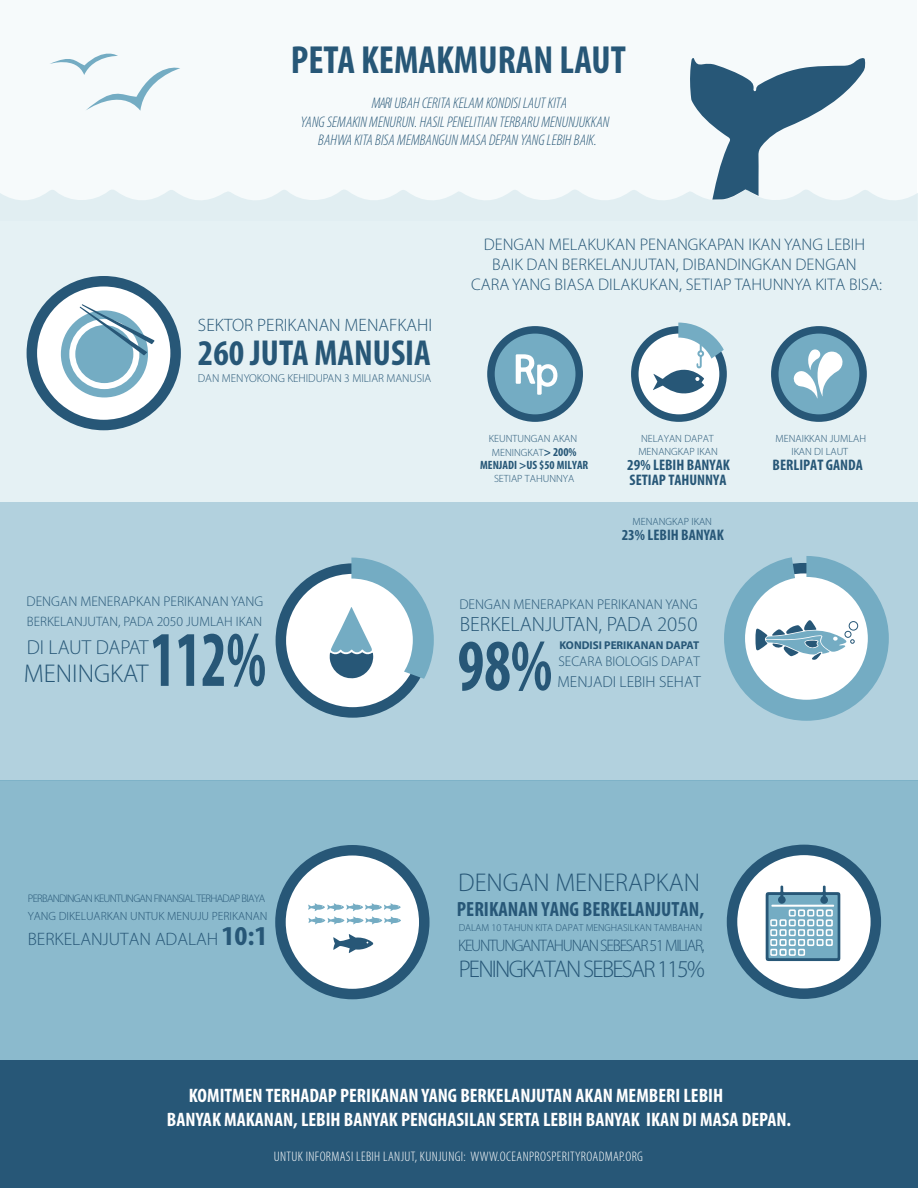
<style>
.page{position:relative;width:918px;height:1188px;background:#fff}
.page>*{position:absolute;margin:0;border:0;box-sizing:border-box;transform-origin:0 0}
.t1{font:700 condensed 73.95px "Myriad Pro";color:#275777;scale:.85 1}
.t2{font:700 condensed 39.3px "Myriad Pro";color:#275777}
.t3{font:700 condensed 36.3px "Myriad Pro";color:#275777}
.t4{font:700 condensed 27.45px "Myriad Pro";color:#275777;scale:1.12 1}
.t5{font:300 25.8px "Myriad Pro";color:#275777}
.t6{font:300 24.3px "Myriad Pro";letter-spacing:-.075em;color:#275777}
.t7{font:700 condensed 20.7px "Myriad Pro";color:#275777}
.t8{font:300 20.7px "Myriad Pro";color:#275777}
.t9{font:300 20.25px "Myriad Pro";letter-spacing:-.005em;color:#275777}
.t10{font:700 condensed 19.5px/23.4px "Myriad Pro";color:#fff}
.t11{font:300 18px "Myriad Pro";color:#275777}
.t12{font:300 16.8px/20.2px "Myriad Pro";color:#275777;text-align:center}
.t13{font:300 16.65px "Myriad Pro";letter-spacing:-.075em;color:#275777;scale:.96 1}
.t14{font:300 15.9px "Myriad Pro";color:#275777}
.t15{font:italic 300 condensed 15.45px "Myriad Pro";color:#275777}
.t16{font:700 condensed 15.3px "Myriad Pro";color:#275777}
.t17{font:300 14.25px "Myriad Pro";color:#275777}
.t18{font:300 14.1px "Myriad Pro";color:#275777}
.t19{font:300 condensed 13.8px "Myriad Pro";letter-spacing:.025em;color:#fff}
.t20{font:300 13.65px "Myriad Pro";color:#275777}
.t21{font:300 12px "Myriad Pro";color:#275777}
.t22{font:700 condensed 12px "Myriad Pro";color:#275777}
.t23{font:300 11.55px "Myriad Pro";color:#275777}
.t24{font:700 11.4px "Myriad Pro";color:#275777}
.t25{font:300 10.95px "Myriad Pro";letter-spacing:-.06em;color:#275777}
.t26{font:300 10.5px/12.6px "Myriad Pro";color:#275777}
.t27{font:300 10.2px "Myriad Pro";color:#275777}
.s1{font-weight:700;font-stretch:condensed;font-size:12px}
</style>
<div class="page">
<div style="left:0;top:1px;width:917px;height:220px;background:#f6fafb"></div>
<div style="left:0;top:1060px;width:918px;height:128px;background:#275777"></div>
<div style="left:0;top:221px;width:918px;height:281px;background:#e5f1f4"></div>
<div style="left:0;top:502px;width:918px;height:278px;background:#b2d1de"></div>
<div style="left:0;top:780px;width:918px;height:280px;background:#8bbacd"></div>
<svg style="left:0;top:53px;width:918px;height:168px"></svg>
<svg style="left:31px;top:281px;width:143px;height:144px;background:#d1dbe2"></svg>
<div style="left:27px;top:276px;width:154px;height:154px;border:10px solid #275777;border-radius:50%"></div>
<svg style="left:61px;top:304px;width:94px;height:94px;background:#accbd9"></svg>
<svg style="left:490px;top:330px;width:88px;height:88px;background:#69a0b8"></svg>
<div style="left:487px;top:326px;width:96px;height:96px;border:8px solid #275777;border-radius:50%"></div>
<svg style="left:774px;top:330px;width:88px;height:88px;background:#679eb6"></svg>
<div style="left:771px;top:326px;width:96px;height:96px;border:8px solid #275777;border-radius:50%"></div>
<svg style="left:793px;top:349px;width:50px;height:50px;background:#abcdda"></svg>
<svg style="left:634px;top:330px;width:89px;height:88px;background:#d8e1e6"></svg>
<div style="left:631px;top:326px;width:96px;height:96px;border:8px solid #275777;border-radius:50%"></div>
<svg style="left:653px;top:322px;width:74px;height:72px;background:#b0c6d2"></svg>
<svg style="left:278px;top:569px;width:144px;height:143px;background:#dce3e8"></svg>
<div style="left:276px;top:563px;width:154px;height:155px;border:10px solid #275777;border-radius:50%"></div>
<svg style="left:330px;top:557px;width:104px;height:128px;background:#b5cfdb"></svg>
<div style="left:280px;top:850px;width:144px;height:144px;background:#fff;border-radius:50%"></div>
<div style="left:275px;top:845px;width:155px;height:154px;border:10px solid #275777;border-radius:50%"></div>
<svg style="left:732px;top:850px;width:144px;height:144px;background:#dee5ea"></svg>
<div style="left:727px;top:845px;width:154px;height:154px;border:10px solid #275777;border-radius:50%"></div>
<svg style="left:308px;top:903px;width:93px;height:21px"></svg>
<svg style="left:333px;top:934px;width:41px;height:19px"></svg>
<svg style="left:766px;top:886px;width:74px;height:75px;background:#8db5c7"></svg>
<svg style="left:724px;top:556px;width:165px;height:165px"></svg>
<svg style="left:516px;top:354px;width:46px;height:41px;background:#a4c8d7"></svg>
<svg style="left:153px;top:634px;width:16px;height:52px"></svg>
<svg style="left:178px;top:634px;width:16px;height:52px"></svg>
<svg style="left:203px;top:634px;width:62px;height:53px"></svg>
<h2 class="t2" style="left:291px;top:38px;width:337px">PETA KEMAKMURAN LAUT</h2>
<p class="t15" style="left:372px;top:95px;width:197px">MARI UBAH CERITA KELAM KONDISI LAUT KITA</p>
<p class="t15" style="left:301px;top:113px;width:310px">YANG SEMAKIN MENURUN. HASIL PENELITIAN TERBARU MENUNJUKKAN</p>
<p class="t15" style="left:318px;top:132px;width:280px">BAHWA KITA BISA MEMBANGUN MASA DEPAN YANG LEBIH BAIK.</p>
<p class="t11" style="left:198px;top:315px;width:236px">SEKTOR PERIKANAN MENAFKAHI</p>
<h3 class="t3" style="left:198px;top:333px;width:234px">260 JUTA MANUSIA</h3>
<p class="t23" style="left:198px;top:372px;width:235px">DAN MENYOKONG KEHIDUPAN 3 MILIAR MANUSIA</p>
<p class="t18" style="left:27px;top:594px;width:238px">DENGAN MENERAPKAN PERIKANAN YANG</p>
<p class="t20" style="left:27px;top:614px;width:237px">BERKELANJUTAN, PADA 2050 JUMLAH IKAN</p>
<h3 class="t9" style="left:27px;top:636px;width:123px">DI LAUT DAPAT</h3>
<h3 class="t5" style="left:24px;top:660px;width:126px">MENINGKAT</h3>
<p class="t12" style="left:471px;top:234px;width:412px">DENGAN MELAKUKAN PENANGKAPAN IKAN YANG LEBIH<br>BAIK DAN BERKELANJUTAN, DIBANDINGKAN DENGAN<br>CARA YANG BIASA DILAKUKAN, SETIAP TAHUNNYA KITA BISA:</p>
<p class="t26" style="left:489px;top:432px;width:90px;line-height:14px">KEUNTUNGAN AKAN<br>MENINGKAT<span class="s1">&gt; 200%</span></p>
<p class="t22" style="left:480px;top:459px;width:110px">MENJADI &gt;US $50 MILYAR</p>
<p class="t26" style="left:638px;top:432px;width:81px">NELAYAN DAPAT<br>MENANGKAP IKAN</p>
<p class="t16" style="left:627px;top:457px;width:104px">29% LEBIH BANYAK</p>
<p class="t26" style="left:494px;top:473px;width:82px">SETIAP TAHUNNYA</p>
<p class="t16" style="left:630px;top:471px;width:98px">SETIAP TAHUNNYA</p>
<p class="t26" style="left:633px;top:515px;width:81px">MENANGKAP IKAN</p>
<p class="t16" style="left:622px;top:527px;width:104px">23% LEBIH BANYAK</p>
<p class="t17" style="left:459px;top:596px;width:240px">DENGAN MENERAPKAN PERIKANAN YANG</p>
<h3 class="t8" style="left:460px;top:612px;width:239px">BERKELANJUTAN, PADA 2050</h3>
<h1 class="t1" style="left:458px;top:625px;width:113px">98%</h1>
<p class="t24" style="left:559px;top:639px;width:141px">KONDISI PERIKANAN DAPAT</p>
<p class="t18" style="left:558px;top:654px;width:143px">SECARA BIOLOGIS DAPAT</p>
<p class="t14" style="left:557px;top:673px;width:145px">MENJADI LEBIH SEHAT</p>
<p class="t26" style="left:776px;top:432px;width:92px;text-align:center">MENAIKKAN JUMLAH<br>IKAN DI LAUT</p>
<p class="t16" style="left:773px;top:457px;width:92px">BERLIPAT GANDA</p>
<h3 class="t5" style="left:458px;top:869px;width:243px">DENGAN MENERAPKAN</h3>
<p class="t27" style="left:459px;top:922px;width:245px">DALAM 10 TAHUN KITA DAPAT MENGHASILKAN TAMBAHAN</p>
<p class="t13" style="left:458px;top:936px;width:258px">KEUNTUNGANTAHUNAN SEBESAR 51 MILIAR,</p>
<h3 class="t6" style="left:459px;top:955px;width:248px">PENINGKATAN SEBESAR 115%</h3>
<p class="t25" style="left:28px;top:893px;width:239px">PERBANDINGAN KEUNTUNGAN FINANSIAL TERHADAP BIAYA</p>
<p class="t11" style="left:28px;top:929px;width:192px">BERKELANJUTAN ADALAH</p>
<p class="t21" style="left:28px;top:909px;width:241px">YANG DIKELUARKAN UNTUK MENUJU PERIKANAN</p>
<h3 class="t7" style="left:457px;top:897px;width:249px">PERIKANAN YANG BERKELANJUTAN,</h3>
<h3 class="t4" style="left:221px;top:921px;width:43px">10:1</h3>
<p class="t10" style="left:167px;top:1084px;width:626px;text-indent:22px">KOMITMEN TERHADAP PERIKANAN YANG BERKELANJUTAN AKAN MEMBERI LEBIH<br>BANYAK MAKANAN, LEBIH BANYAK PENGHASILAN SERTA LEBIH BANYAK IKAN DI MASA DEPAN.</p>
<p class="t19" style="left:274px;top:1149px;width:371px">UNTUK INFORMASI LEBIH LANJUT, KUNJUNGI: WWW.OCEANPROSPERITYROADMAP.ORG</p>
</div>
